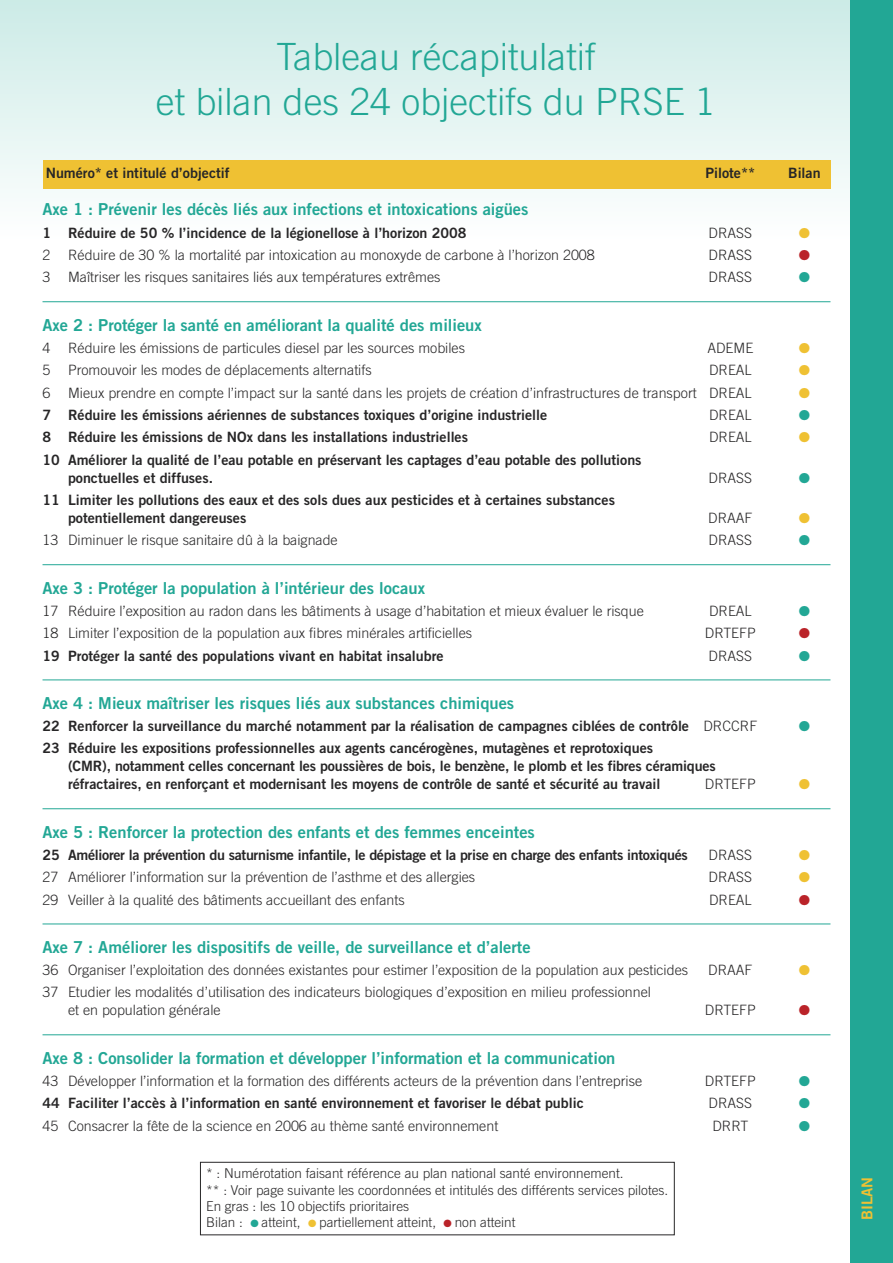
<style>
.page{position:relative;width:893px;height:1263px;background:#fff}
.page>*{position:absolute;margin:0;border:0;box-sizing:border-box;transform-origin:0 0}
.t1{font:300 37.5px/45px "Trade Gothic";color:#22a795;text-align:center}
.t2{font:16.5px "Trade Gothic Bold Two";color:#22a795}
.t3{font:15px "Trade Gothic Bold Two";color:#efc133}
.t4{font:300 14.25px/18px "Trade Gothic";color:#272627}
.t5{font:14.25px/18px "Trade Gothic Bold Two";color:#272627}
.t6{font:14.25px "Trade Gothic Bold Two";letter-spacing:-.02em;color:#272627}
.t7{font:14.25px "Zapf Dingbats";color:#efc133}
.t8{font:14.25px "Zapf Dingbats";color:#22a795}
.t9{font:14.25px "Zapf Dingbats";color:#ba2329}
.t10{font:300 13.5px/16.2px "Trade Gothic";color:#272627}
.s1{font-family:"Trade Gothic";font-weight:300}
.s2{color:#22a795}
.s3{color:#efc133}
.s4{color:#ba2329}
</style>
<div class="page">
<div style="left:0;top:0;width:892px;height:238px;background:linear-gradient(to bottom,#ccebe7,#fefefd)"></div>
<div style="left:850px;top:0;width:43px;height:1263px;background:#22a795"></div>
<div style="left:43px;top:160px;width:787px;height:29px;background:#efc133"></div>
<hr style="left:43px;top:301px;width:787px;height:1px;background:#22a795">
<hr style="left:43px;top:564px;width:787px;height:1px;background:#22a795">
<hr style="left:43px;top:679px;width:787px;height:1px;background:#22a795">
<hr style="left:43px;top:808px;width:787px;height:1px;background:#22a795">
<hr style="left:43px;top:923px;width:787px;height:1px;background:#22a795">
<hr style="left:43px;top:1034px;width:787px;height:1px;background:#22a795">
<div style="left:200px;top:1162px;width:475px;height:73px;border:1px solid #272627"></div>
<h1 class="t1" style="left:156px;top:37px;width:561px">Tableau récapitulatif<br>et bilan des 24 objectifs du PRSE 1</h1>
<p class="t5" style="left:46px;top:165px;width:185px">Numéro* et intitulé d’objectif</p>
<p class="t5" style="left:705px;top:165px;width:51px">Pilote**</p>
<p class="t5" style="left:788px;top:165px;width:34px">Bilan</p>
<p class="t2" style="left:43px;top:203px;width:487px">Axe 1 : Prévenir les décès liés aux infections et intoxications aigües</p>
<p class="t5" style="left:43px;top:225px;width:425px">1 Réduire de 50 % l’incidence de la légionellose à l’horizon 2008</p>
<p class="t4" style="left:709px;top:225px;width:45px">DRASS</p>
<p class="t7" style="left:799px;top:224px;width:13px">●</p>
<p class="t4" style="left:43px;top:247px;width:554px">2 Réduire de 30 % la mortalité par intoxication au monoxyde de carbone à l’horizon 2008</p>
<p class="t4" style="left:709px;top:247px;width:45px">DRASS</p>
<p class="t9" style="left:799px;top:247px;width:13px">●</p>
<p class="t4" style="left:43px;top:270px;width:399px">3 Maîtriser les risques sanitaires liés aux températures extrêmes</p>
<p class="t4" style="left:709px;top:270px;width:45px">DRASS</p>
<p class="t8" style="left:799px;top:269px;width:13px">●</p>
<p class="t2" style="left:43px;top:319px;width:441px">Axe 2 : Protéger la santé en améliorant la qualité des milieux</p>
<p class="t4" style="left:43px;top:340px;width:424px">4 Réduire les émissions de particules diesel par les sources mobiles</p>
<p class="t4" style="left:707px;top:340px;width:47px">ADEME</p>
<p class="t7" style="left:799px;top:340px;width:13px">●</p>
<p class="t4" style="left:43px;top:362px;width:331px">5 Promouvoir les modes de déplacements alternatifs</p>
<p class="t4" style="left:709px;top:362px;width:44px">DREAL</p>
<p class="t7" style="left:799px;top:362px;width:13px">●</p>
<p class="t4" style="left:43px;top:385px;width:711px">6 Mieux prendre en compte l’impact sur la santé dans les projets de création d’infrastructures de transport DREAL</p>
<p class="t7" style="left:799px;top:384px;width:13px">●</p>
<p class="t5" style="left:43px;top:407px;width:506px">7 Réduire les émissions aériennes de substances toxiques d’origine industrielle</p>
<p class="t4" style="left:709px;top:407px;width:44px">DREAL</p>
<p class="t8" style="left:799px;top:407px;width:13px">●</p>
<p class="t5" style="left:43px;top:429px;width:427px">8 Réduire les émissions de NOx dans les installations industrielles</p>
<p class="t4" style="left:709px;top:429px;width:44px">DREAL</p>
<p class="t7" style="left:799px;top:429px;width:13px">●</p>
<p class="t5" style="left:68px;top:452px;width:575px;text-indent:-26px">10 Améliorer la qualité de l’eau potable en préservant les captages d’eau potable des pollutions ponctuelles et diffuses.</p>
<p class="t4" style="left:709px;top:470px;width:45px">DRASS</p>
<p class="t8" style="left:799px;top:469px;width:13px">●</p>
<p class="t5" style="left:68px;top:492px;width:549px;text-indent:-26px">11 Limiter les pollutions des eaux et des sols dues aux pesticides et à certaines substances potentiellement dangereuses</p>
<p class="t4" style="left:708px;top:510px;width:46px">DRAAF</p>
<p class="t7" style="left:799px;top:510px;width:13px">●</p>
<p class="t4" style="left:43px;top:532px;width:297px">13 Diminuer le risque sanitaire dû à la baignade</p>
<p class="t4" style="left:709px;top:532px;width:45px">DRASS</p>
<p class="t8" style="left:799px;top:532px;width:13px">●</p>
<p class="t2" style="left:43px;top:582px;width:384px">Axe 3 : Protéger la population à l’intérieur des locaux</p>
<p class="t4" style="left:43px;top:603px;width:603px">17 Réduire l’exposition au radon dans les bâtiments à usage d’habitation et mieux évaluer le risque</p>
<p class="t4" style="left:709px;top:603px;width:44px">DREAL</p>
<p class="t8" style="left:799px;top:603px;width:13px">●</p>
<p class="t4" style="left:43px;top:625px;width:431px">18 Limiter l’exposition de la population aux fibres minérales artificielles</p>
<p class="t4" style="left:705px;top:625px;width:52px">DRTEFP</p>
<p class="t9" style="left:799px;top:625px;width:13px">●</p>
<p class="t5" style="left:43px;top:648px;width:402px">19 Protéger la santé des populations vivant en habitat insalubre</p>
<p class="t4" style="left:709px;top:648px;width:45px">DRASS</p>
<p class="t8" style="left:799px;top:647px;width:13px">●</p>
<p class="t2" style="left:43px;top:697px;width:473px">Axe 4 : Mieux maîtriser les risques liés aux substances chimiques</p>
<p class="t5" style="left:43px;top:718px;width:716px">22 Renforcer la surveillance du marché notamment par la réalisation de campagnes ciblées de contrôle <span class="s1">DRCCRF</span></p>
<p class="t8" style="left:799px;top:718px;width:13px">●</p>
<p class="t5" style="left:68px;top:741px;width:649px;text-indent:-26px">23 Réduire les expositions professionnelles aux agents cancérogènes, mutagènes et reprotoxiques<br>(CMR), notamment celles concernant les poussières de bois, le benzène, le plomb et les fibres céramiques réfractaires, en renforçant et modernisant les moyens de contrôle de santé et sécurité au travail</p>
<p class="t4" style="left:705px;top:776px;width:52px">DRTEFP</p>
<p class="t7" style="left:799px;top:776px;width:13px">●</p>
<p class="t2" style="left:43px;top:826px;width:494px">Axe 5 : Renforcer la protection des enfants et des femmes enceintes</p>
<p class="t6" style="left:43px;top:850px;width:647px">25 Améliorer la prévention du saturnisme infantile, le dépistage et la prise en charge des enfants intoxiqués</p>
<p class="t4" style="left:709px;top:847px;width:45px">DRASS</p>
<p class="t7" style="left:799px;top:847px;width:13px">●</p>
<p class="t4" style="left:43px;top:869px;width:434px">27 Améliorer l’information sur la prévention de l’asthme et des allergies</p>
<p class="t4" style="left:709px;top:869px;width:45px">DRASS</p>
<p class="t7" style="left:799px;top:869px;width:13px">●</p>
<p class="t4" style="left:43px;top:892px;width:364px">29 Veiller à la qualité des bâtiments accueillant des enfants</p>
<p class="t4" style="left:709px;top:892px;width:44px">DREAL</p>
<p class="t9" style="left:799px;top:891px;width:13px">●</p>
<p class="t2" style="left:43px;top:941px;width:490px">Axe 7 : Améliorer les dispositifs de veille, de surveillance et d’alerte</p>
<p class="t4" style="left:43px;top:962px;width:647px">36 Organiser l’exploitation des données existantes pour estimer l’exposition de la population aux pesticides</p>
<p class="t4" style="left:708px;top:962px;width:46px">DRAAF</p>
<p class="t7" style="left:799px;top:962px;width:13px">●</p>
<p class="t4" style="left:68px;top:985px;width:584px;text-indent:-26px">37 Etudier les modalités d’utilisation des indicateurs biologiques d’exposition en milieu professionnel et en population générale</p>
<p class="t4" style="left:705px;top:1003px;width:52px">DRTEFP</p>
<p class="t9" style="left:799px;top:1002px;width:13px">●</p>
<p class="t2" style="left:43px;top:1052px;width:574px">Axe 8 : Consolider la formation et développer l’information et la communication</p>
<p class="t4" style="left:43px;top:1073px;width:601px">43 Développer l’information et la formation des différents acteurs de la prévention dans l’entreprise</p>
<p class="t4" style="left:705px;top:1073px;width:52px">DRTEFP</p>
<p class="t8" style="left:799px;top:1073px;width:13px">●</p>
<p class="t5" style="left:43px;top:1095px;width:543px">44 Faciliter l’accès à l’information en santé environnement et favoriser le débat public</p>
<p class="t4" style="left:709px;top:1095px;width:45px">DRASS</p>
<p class="t8" style="left:799px;top:1095px;width:13px">●</p>
<p class="t4" style="left:43px;top:1118px;width:457px">45 Consacrer la fête de la science en 2006 au thème santé environnement</p>
<p class="t4" style="left:712px;top:1118px;width:37px">DRRT</p>
<p class="t8" style="left:799px;top:1117px;width:13px">●</p>
<p class="t10" style="left:206px;top:1166px;width:464px">* : Numérotation faisant référence au plan national santé environnement.<br>** : Voir page suivante les coordonnées et intitulés des différents services pilotes.<br>En gras : les 10 objectifs prioritaires<br>Bilan : <span class="s2">●</span> atteint, <span class="s3">●</span> partiellement atteint, <span class="s4">●</span> non atteint</p>
<p class="t3" style="left:862px;top:1220px;width:45px;rotate:-90deg">BILAN</p>
</div>
